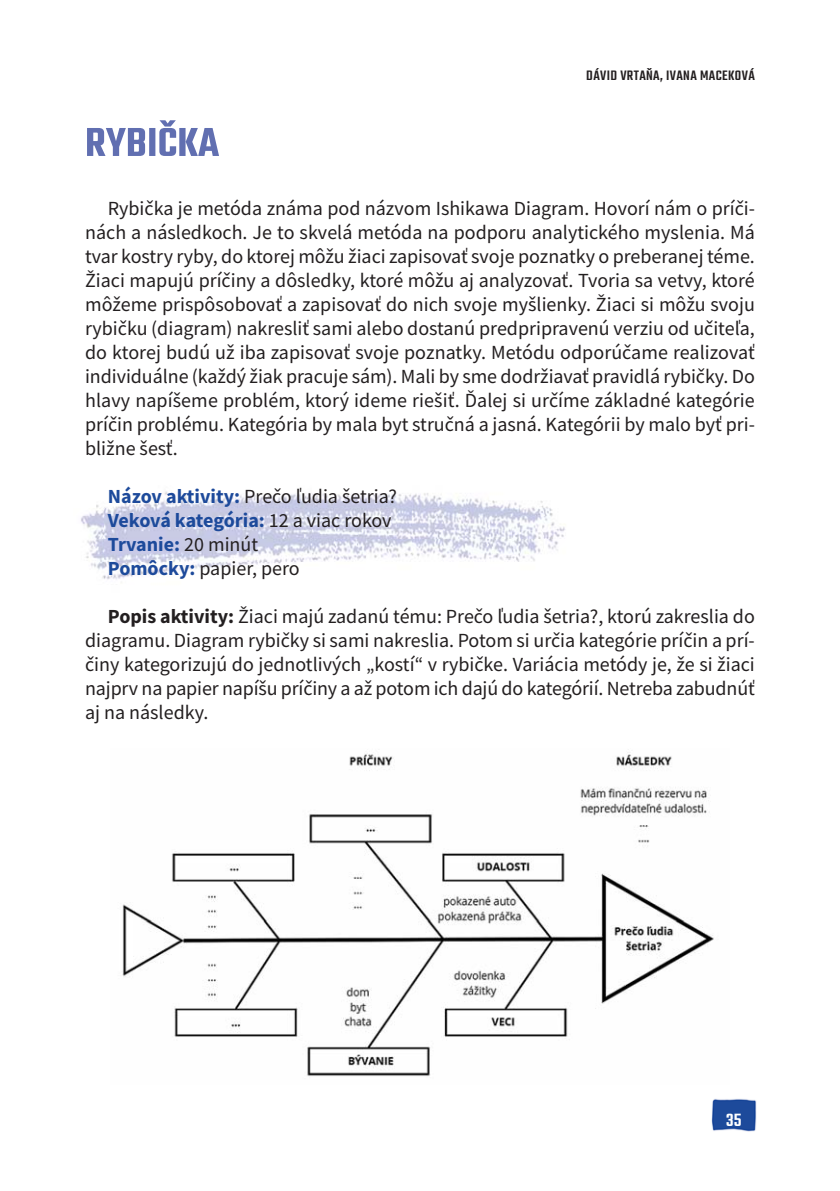
<style>
.page{position:relative;width:840px;height:1191px;background:#fff}
.page>*{position:absolute;margin:0;border:0;box-sizing:border-box;transform-origin:0 0}
.t1{font:20px/24px "Source Sans Pro";color:#231f20;text-align:justify}
.t2{font:500 19.4px "Teko";color:#fff}
.t3{font:500 15px "Teko";letter-spacing:.025em;color:#231f20}
.s1{font-weight:700;color:#1d4a9b}
.s2{font-weight:700}
</style>
<div class="page">
<img style="left:81px;top:491px;width:484px;height:89px">
<img style="left:711px;top:1099px;width:46px;height:33px">
<svg style="left:87px;top:120px;width:132px;height:36px"></svg>
<img style="left:122px;top:753px;width:592px;height:324px">
<p class="t3" style="left:586px;top:70px;width:170px">DÁVID VRTAŇA, IVANA MACEKOVÁ</p>
<p class="t1" style="left:85px;top:198px;width:671px;text-indent:23px">Rybička je metóda známa pod názvom Ishikawa Diagram. Hovorí nám o príči&shy;nách a následkoch. Je to skvelá metóda na podporu analytického myslenia. Má tvar kostry ryby, do ktorej môžu žiaci zapisovať svoje poznatky o preberanej téme.<br>Žiaci mapujú príčiny a dôsledky, ktoré môžu aj analyzovať. Tvoria sa vetvy, ktoré môžeme prispôsobovať a zapisovať do nich svoje myšlienky. Žiaci si môžu svoju rybičku (diagram) nakresliť sami alebo dostanú predpripravenú verziu od učiteľa, do ktorej budú už iba zapisovať svoje poznatky. Metódu odporúčame realizovať individuálne (každý žiak pracuje sám). Mali by sme dodržiavať pravidlá rybičky. Do hlavy napíšeme problém, ktorý ideme riešiť. Ďalej si určíme základné kategórie príčin problému. Kategória by mala byt stručná a jasná. Kategórii by malo byť pri&shy;bližne šesť.</p>
<p class="t1" style="left:108px;top:486px;width:291px;text-align:left"><span class="s1">Názov aktivity:</span> Prečo ľudia šetria?<br><span class="s1">Veková kategória:</span> 12 a viac rokov<br><span class="s1">Trvanie:</span> 20 minút<br><span class="s1">Pomôcky:</span> papier, pero</p>
<p class="t1" style="left:85px;top:606px;width:671px;text-indent:23px"><span class="s2">Popis aktivity:</span> Žiaci majú zadanú tému: Prečo ľudia šetria?, ktorú zakreslia do diagramu. Diagram rybičky si sami nakreslia. Potom si určia kategórie príčin a prí&shy;činy kategorizujú do jednotlivých „kostí“ v rybičke. Variácia metódy je, že si žiaci najprv na papier napíšu príčiny a až potom ich dajú do kategórií. Netreba zabudnúť aj na následky.</p>
<p class="t2" style="left:725px;top:1113px;width:17px">35</p>
</div>
